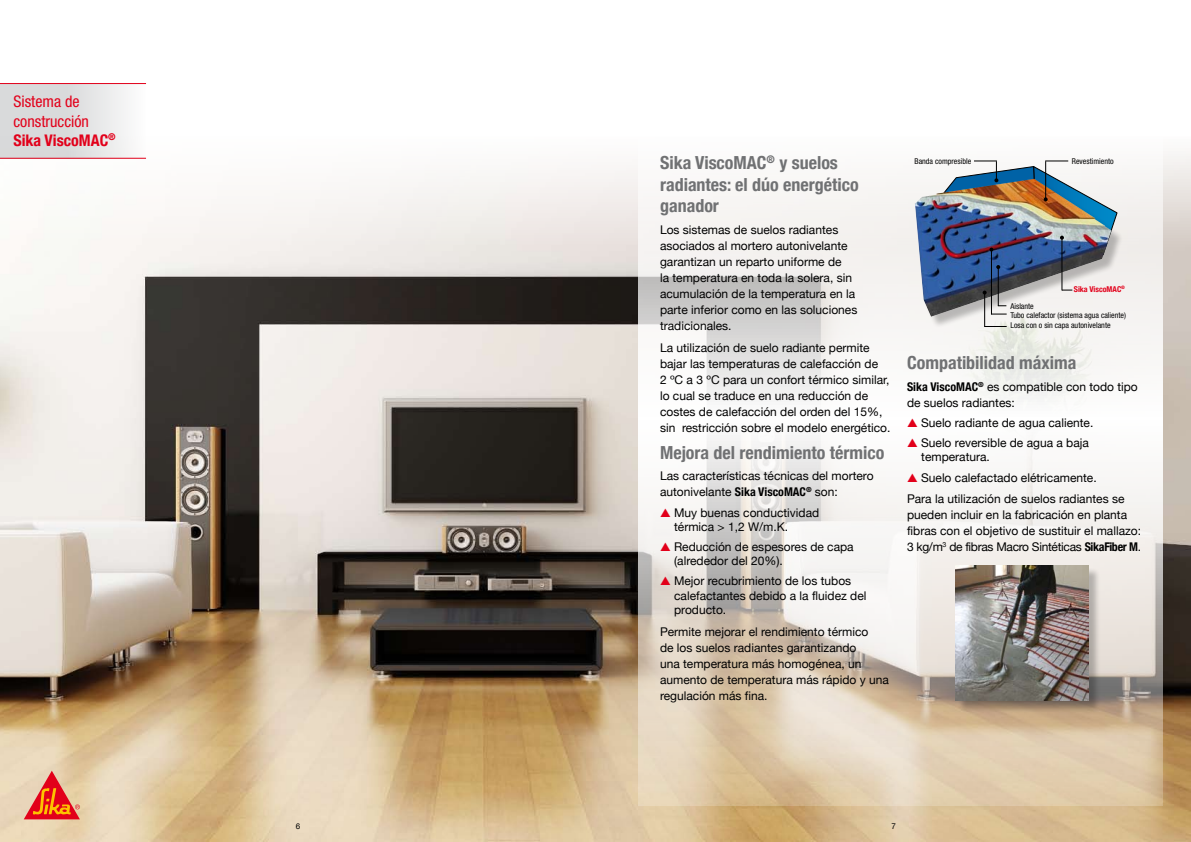
<style>
.page{position:relative;width:1191px;height:842px;background:#fff}
.page>*{position:absolute;margin:0;border:0;box-sizing:border-box;transform-origin:0 0}
.t1{font:700 condensed 18px/21.6px "Helvetica Neue";color:#707173}
.t2{font:condensed 16px/19.2px "Helvetica Neue LT Pro";color:#e2001a}
.t3{font:700 condensed 16px "Helvetica Neue";color:#e2001a}
.t4{font:12px/16px "Helvetica Neue";color:#000}
.t5{font:condensed 8px/9.6px "Helvetica Neue LT Pro";color:#000}
.t6{font:700 condensed 8px "Helvetica Neue";color:#e2001a}
.t7{font:8px "Helvetica Neue";color:#000}
.s1{font-weight:700;font-stretch:condensed}
.s2{color:#e2001a}
</style>
<div class="page">
<img style="left:0;top:153px;width:1191px;height:689px">
<svg style="left:638px;top:153px;width:524px;height:653px"></svg>
<svg style="left:24px;top:771px;width:56px;height:48px;background:#e77e60"></svg>
<div style="left:0;top:83px;width:146px;height:76px;background:linear-gradient(to right,#cfcfd1,#f5f4f4)"></div>
<hr style="left:0;top:158px;width:146px;height:1px;background:#e2001a">
<hr style="left:0;top:83px;width:146px;height:1px;background:#e2001a">
<div style="left:957px;top:567px;width:148px;height:150px;background:#000;opacity:.25"></div>
<img style="left:955px;top:566px;width:133px;height:134px">
<div style="left:916px;top:180px;width:212px;height:153px;background:#000;opacity:.25"></div>
<img style="left:915px;top:194px;width:21px;height:49px">
<hr style="left:1061px;top:238px;width:1px;height:52px;background:#000">
<hr style="left:997px;top:267px;width:1px;height:39px;background:#000">
<svg style="left:996px;top:265px;width:4px;height:4px"></svg>
<hr style="left:991px;top:250px;width:1px;height:64px;background:#000">
<hr style="left:984px;top:293px;width:1px;height:33px;background:#000">
<svg style="left:982px;top:291px;width:4px;height:4px"></svg>
<svg style="left:984px;top:326px;width:22px;height:1px"></svg>
<svg style="left:991px;top:314px;width:15px;height:1px"></svg>
<img style="left:942px;top:160px;width:176px;height:96px">
<h2 class="t2" style="left:13px;top:92px;width:77px">Sistema de construcción</h2>
<h2 class="t3" style="left:13px;top:130px;width:104px">Sika ViscoMAC<sup>®</sup></h2>
<h1 class="t1" style="left:660px;top:151px;width:200px">Sika ViscoMAC<sup>®</sup> y suelos radiantes: el dúo energético ganador</h1>
<p class="t4" style="left:660px;top:221px;width:199px">Los sistemas de suelos radiantes asociados al mortero autonivelante garantizan un reparto uniforme de<br>la temperatura en toda la solera, sin acumulación de la temperatura en la parte inferior como en las soluciones tradicionales.</p>
<p class="t4" style="left:660px;top:339px;width:232px">La utilización de suelo radiante permite bajar las temperaturas de calefacción de<br>2 ºC a 3 ºC para un confort térmico similar, lo cual se traduce en una reducción de costes de calefacción del orden del 15%, sin restricción sobre el modelo energético.</p>
<h1 class="t1" style="left:660px;top:441px;width:226px">Mejora del rendimiento térmico</h1>
<p class="t4" style="left:660px;top:468px;width:215px">Las características técnicas del mortero autonivelante <span class="s1">Sika ViscoMAC</span><sup>®</sup> son:</p>
<p class="t4" style="left:674px;top:505px;width:147px;line-height:14.4px;text-indent:-14px"><span class="s2">▲</span> Muy buenas conductividad térmica &gt; 1,2 W/m.K.</p>
<p class="t4" style="left:674px;top:539px;width:181px;line-height:14.4px;text-indent:-14px"><span class="s2">▲</span> Reducción de espesores de capa (alrededor del 20%).</p>
<p class="t4" style="left:674px;top:574px;width:194px;line-height:14.4px;text-indent:-14px"><span class="s2">▲</span> Mejor recubrimiento de los tubos calefactantes debido a la fluidez del producto.</p>
<p class="t4" style="left:660px;top:623px;width:230px">Permite mejorar el rendimiento térmico<br>de los suelos radiantes garantizando<br>una temperatura más homogénea, un aumento de temperatura más rápido y una regulación más fina.</p>
<p class="t5" style="left:914px;top:156px;width:58px">Banda compresible</p>
<p class="t5" style="left:1071px;top:156px;width:43px">Revestimiento</p>
<p class="t6" style="left:1074px;top:284px;width:53px">Sika ViscoMAC<sup>®</sup></p>
<p class="t5" style="left:1010px;top:301px;width:117px">Aislante<br>Tubo calefactor (sistema agua caliente)<br>Losa con o sin capa autonivelante</p>
<h1 class="t1" style="left:907px;top:352px;width:171px">Compatibilidad máxima</h1>
<p class="t4" style="left:907px;top:378px;width:232px"><span class="s1">Sika ViscoMAC</span><sup>®</sup> es compatible con todo tipo de suelos radiantes:</p>
<p class="t4" style="left:907px;top:415px;width:188px"><span class="s2">▲</span> Suelo radiante de agua caliente.</p>
<p class="t4" style="left:921px;top:435px;width:169px;line-height:14.4px;text-indent:-14px"><span class="s2">▲</span> Suelo reversible de agua a baja temperatura.</p>
<p class="t4" style="left:907px;top:466px;width:219px;line-height:21.7px"><span class="s2">▲</span> Suelo calefactado elétricamente.<br>Para la utilización de suelos radiantes se</p>
<p class="t4" style="left:907px;top:507px;width:236px">pueden incluir en la fabricación en planta fibras con el objetivo de sustituir el mallazo:<br>3 kg/m<sup>3</sup> de fibras Macro Sintéticas <span class="s1">SikaFiber M</span>.</p>
<p class="t7" style="left:296px;top:821px;width:6px">6</p>
<p class="t7" style="left:891px;top:821px;width:6px">7</p>
</div>
